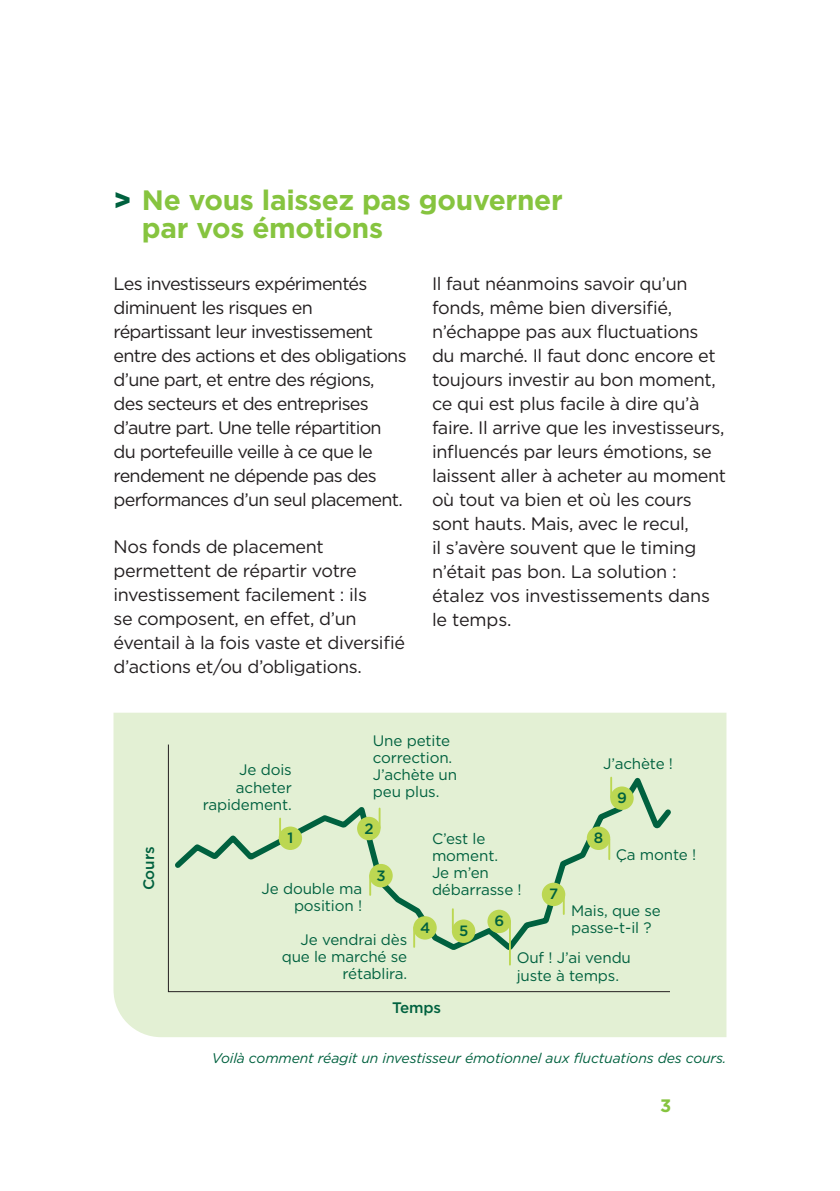
<style>
.page{position:relative;width:840px;height:1191px;background:#fff}
.page>*{position:absolute;margin:0;border:0;box-sizing:border-box;transform-origin:0 0}
.t1{font:700 28px/28px "Gotham";letter-spacing:-.01em;color:#86c43f}
.Body{font:18px/24px "Gotham";letter-spacing:-.02em;color:#231f20}
.Body-2{font:18px/24px "Gotham";letter-spacing:-.04em;color:#231f20}
.t2{font:700 18px "Gotham";color:#86c43f}
.Body-3{font:15.2px/17px "Gotham";letter-spacing:-.01em;color:#00613f}
.Body-4{font:500 15.2px "Gotham";letter-spacing:-.01em;color:#00613f}
.Body-5{font:500 15px "Gotham";color:#00613f}
.Body-6{font:italic 14px "Gotham";letter-spacing:-.01em;color:#00613f}
.s1{font-weight:900;color:#00613f}
</style>
<div class="page">
<div style="left:113px;top:712px;width:613px;height:325px;background:#e3f0d4"></div>
<div style="left:168px;top:744px;width:502px;height:248px;background:#e3f0d4"></div>
<div style="left:357px;top:817px;width:23px;height:23px;background:#bcd752;border-radius:50%"></div>
<div style="left:369px;top:864px;width:23px;height:23px;background:#bcd752;border-radius:50%"></div>
<div style="left:413px;top:916px;width:23px;height:23px;background:#bcd752;border-radius:50%"></div>
<div style="left:451px;top:919px;width:24px;height:24px;background:#bcd752;border-radius:50%"></div>
<div style="left:487px;top:909px;width:23px;height:24px;background:#bcd752;border-radius:50%"></div>
<div style="left:541px;top:882px;width:24px;height:24px;background:#bcd752;border-radius:50%"></div>
<div style="left:586px;top:826px;width:24px;height:24px;background:#bcd752;border-radius:50%"></div>
<div style="left:610px;top:786px;width:23px;height:24px;background:#bcd752;border-radius:50%"></div>
<div style="left:278px;top:826px;width:24px;height:24px;background:#bcd752;border-radius:50%"></div>
<hr style="left:279px;top:818px;width:2px;height:20px;background:#bcd752">
<hr style="left:378px;top:808px;width:2px;height:20px;background:#bcd752">
<svg style="left:451px;top:909px;width:2px;height:19px"></svg>
<hr style="left:508px;top:921px;width:2px;height:43px;background:#bcd752">
<hr style="left:562px;top:894px;width:2px;height:20px;background:#bcd752">
<hr style="left:608px;top:839px;width:2px;height:20px;background:#bcd752">
<svg style="left:610px;top:777px;width:1px;height:20px"></svg>
<hr style="left:369px;top:875px;width:2px;height:20px;background:#bcd752">
<hr style="left:413px;top:927px;width:2px;height:20px;background:#bcd752">
<p class="t1" style="left:142px;top:186px;width:422px;text-indent:-28px"><span class="s1">&gt;</span> Ne vous laissez pas gouverner par vos émotions</p>
<p class="Body-2" style="left:113px;top:271px;width:294px">Les investisseurs expérimentés diminuent les risques en répartissant leur investissement entre des actions et des obligations d’une part, et entre des régions, des secteurs et des entreprises d’autre part. Une telle répartition du portefeuille veille à ce que le rendement ne dépende pas des performances d’un seul placement.</p>
<p class="Body" style="left:113px;top:534px;width:293px">Nos fonds de placement permettent de répartir votre investissement facilement : ils<br>se composent, en effet, d’un éventail à la fois vaste et diversifié d’actions et/ou d’obligations.</p>
<p class="Body" style="left:432px;top:271px;width:295px">Il faut néanmoins savoir qu’un fonds, même bien diversifié, n’échappe pas aux fluctuations<br>du marché. Il faut donc encore et toujours investir au bon moment, ce qui est plus facile à dire qu’à faire. Il arrive que les investisseurs, influencés par leurs émotions, se laissent aller à acheter au moment où tout va bien et où les cours sont hauts. Mais, avec le recul,<br>il s’avère souvent que le timing n’était pas bon. La solution : étalez vos investissements dans le temps.</p>
<p class="Body-4" style="left:139px;top:890px;width:45px;rotate:-90deg">Cours</p>
<p class="Body-3" style="left:203px;top:761px;width:90px;text-align:right">Je dois acheter rapidement.</p>
<p class="Body-3" style="left:372px;top:731px;width:86px">Une petite correction.<br>J’achète un peu plus.</p>
<p class="Body-3" style="left:603px;top:755px;width:71px">J’achète !</p>
<p class="Body-5" style="left:616px;top:788px;width:11px">9</p>
<p class="Body-5" style="left:287px;top:828px;width:7px">1</p>
<p class="Body-5" style="left:364px;top:818px;width:11px">2</p>
<p class="Body-5" style="left:376px;top:865px;width:11px">3</p>
<p class="Body-3" style="left:261px;top:880px;width:102px;text-align:right">Je double ma position !</p>
<p class="Body-3" style="left:281px;top:931px;width:127px;text-align:right">Je vendrai dès que le marché se rétablira.</p>
<p class="Body-3" style="left:432px;top:830px;width:91px">C’est le moment.<br>Je m’en débarrasse !</p>
<p class="Body-5" style="left:420px;top:917px;width:12px">4</p>
<p class="Body-5" style="left:459px;top:921px;width:11px">5</p>
<p class="Body-5" style="left:494px;top:911px;width:11px">6</p>
<p class="Body-5" style="left:549px;top:884px;width:11px">7</p>
<p class="Body-5" style="left:593px;top:828px;width:11px">8</p>
<p class="Body-3" style="left:615px;top:846px;width:82px">Ça monte !</p>
<p class="Body-3" style="left:570px;top:901px;width:91px">Mais, que se passe-t-il ?</p>
<p class="Body-3" style="left:516px;top:949px;width:116px">Ouf ! J’ai vendu juste à temps.</p>
<p class="Body-4" style="left:392px;top:998px;width:50px">Temps</p>
<p class="Body-6" style="left:211px;top:1049px;width:516px">Voilà comment réagit un investisseur émotionnel aux fluctuations des cours.</p>
<p class="t2" style="left:659px;top:1093px;width:13px">3</p>
</div>
